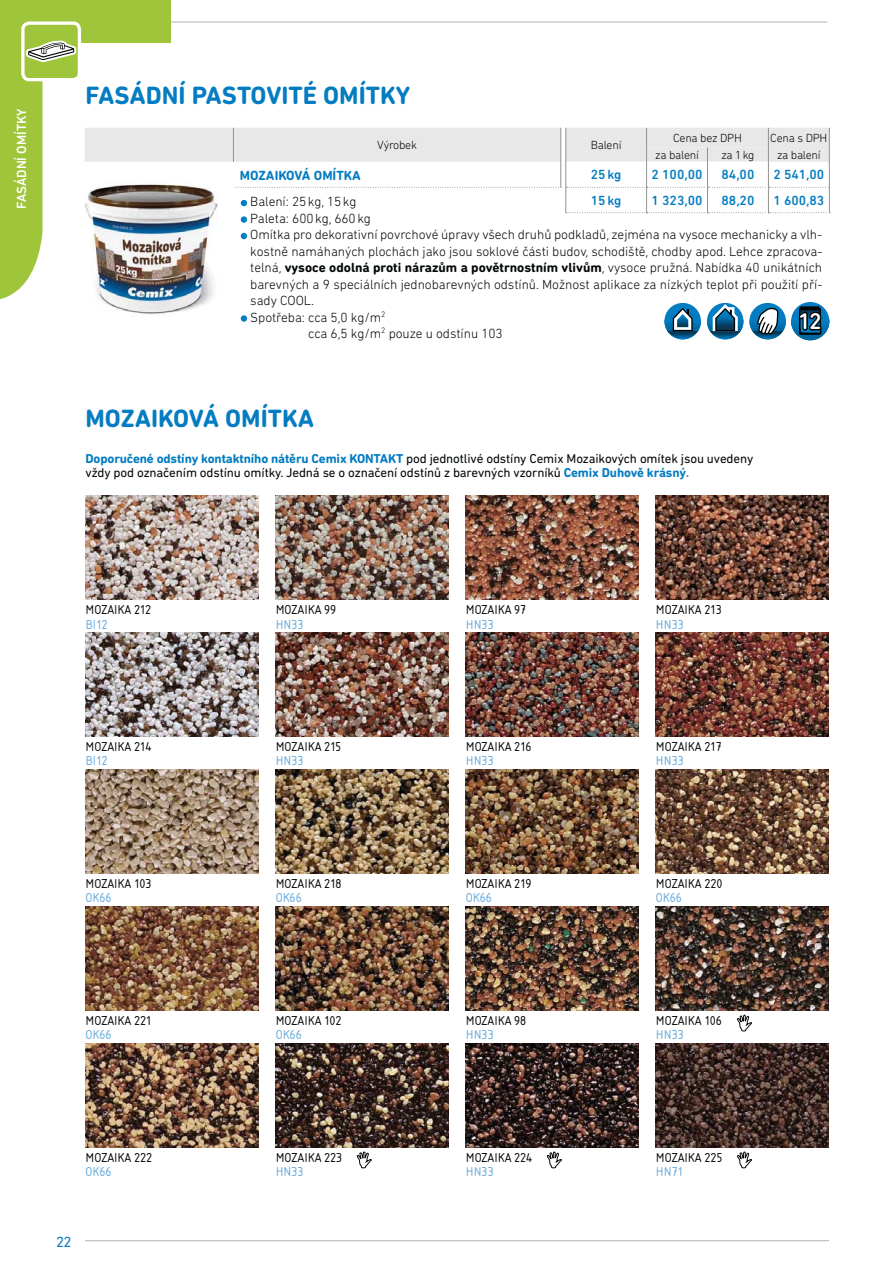
<style>
.page{position:relative;width:893px;height:1263px;background:#fff}
.page>*{position:absolute;margin:0;border:0;box-sizing:border-box;transform-origin:0 0}
.t1{font:700 25.5px "DIN Next Rounded LT Pro";color:#047cc1}
.t2{font:15px "DIN Next Rounded LT Pro";color:#047cc1}
.t3{font:300 13.5px "DIN Next Rounded LT Pro";letter-spacing:-.005em;color:#040809}
.t4{font:13.5px "Isonorm DEE";color:#040809}
.t5{font:700 13.5px "DIN Next Rounded LT Pro";color:#040809}
.t6{font:13.5px "Isonorm DEE";color:#67aadb}
.t7{font:500 13.5px "DIN Next Rounded LT Pro";color:#047cc1}
.t8{font:700 13.5px "DIN Next Rounded LT Pro";color:#047cc1}
.t9{font:500 13.5px "DIN Next Rounded LT Pro";color:#fff}
.t10{font:13.05px/14.5px "DIN Next Rounded LT Pro";letter-spacing:-.01em;color:#040809}
.t11{font:300 12px "DIN Next Rounded LT Pro";letter-spacing:-.02em;color:#040809}
.s1{font-weight:300}
.s2{font-weight:700;color:#047cc1}
.s3{font-weight:700;color:#878686}
</style>
<div class="page">
<hr style="left:85px;top:1240px;width:744px;height:1px;background:#b3b3b3">
<img style="left:86px;top:496px;width:173px;height:104px">
<img style="left:656px;top:496px;width:173px;height:104px">
<img style="left:466px;top:496px;width:173px;height:104px">
<img style="left:276px;top:496px;width:173px;height:104px">
<img style="left:86px;top:1044px;width:173px;height:103px">
<img style="left:86px;top:907px;width:173px;height:104px">
<img style="left:276px;top:907px;width:173px;height:104px">
<img style="left:86px;top:770px;width:173px;height:104px">
<img style="left:656px;top:770px;width:173px;height:104px">
<img style="left:466px;top:770px;width:173px;height:104px">
<img style="left:276px;top:770px;width:173px;height:104px">
<img style="left:656px;top:633px;width:173px;height:104px">
<img style="left:466px;top:633px;width:173px;height:104px">
<img style="left:276px;top:633px;width:173px;height:104px">
<img style="left:466px;top:907px;width:173px;height:104px">
<img style="left:276px;top:1044px;width:173px;height:103px">
<img style="left:656px;top:907px;width:173px;height:104px">
<img style="left:466px;top:1044px;width:173px;height:103px">
<img style="left:656px;top:1044px;width:173px;height:103px">
<img style="left:86px;top:633px;width:173px;height:104px">
<svg style="left:737px;top:1014px;width:15px;height:18px"></svg>
<svg style="left:547px;top:1151px;width:15px;height:18px"></svg>
<svg style="left:356px;top:1151px;width:15px;height:18px"></svg>
<svg style="left:737px;top:1151px;width:15px;height:18px"></svg>
<svg style="left:0;top:0;width:830px;height:340px"></svg>
<p class="t9" style="left:17px;top:209px;width:102px;rotate:-90deg">FASÁDNÍ OMÍTKY</p>
<h1 class="t1" style="left:85px;top:86px;width:326px">FASÁDNÍ PASTOVITÉ OMÍTKY</h1>
<p class="t11" style="left:377px;top:141px;width:41px">Výrobek</p>
<p class="t11" style="left:591px;top:140px;width:32px">Balení</p>
<p class="t11" style="left:673px;top:133px;width:70px">Cena bez DPH</p>
<p class="t11" style="left:770px;top:133px;width:59px">Cena s DPH</p>
<p class="t11" style="left:655px;top:150px;width:45px">za balení</p>
<p class="t11" style="left:721px;top:150px;width:35px">za 1 kg</p>
<p class="t11" style="left:777px;top:150px;width:45px">za balení</p>
<p class="t8" style="left:240px;top:170px;width:123px">MOZAIKOVÁ OMÍTKA</p>
<p class="t7" style="left:591px;top:169px;width:32px">25 kg</p>
<p class="t7" style="left:651px;top:169px;width:52px">2 100,00</p>
<p class="t7" style="left:721px;top:169px;width:34px">84,00</p>
<p class="t7" style="left:773px;top:169px;width:52px">2 541,00</p>
<p class="t7" style="left:591px;top:195px;width:32px">15 kg</p>
<p class="t7" style="left:651px;top:195px;width:52px">1 323,00</p>
<p class="t7" style="left:721px;top:195px;width:34px">88,20</p>
<p class="t7" style="left:773px;top:195px;width:52px">1 600,83</p>
<p class="t3" style="left:250px;top:197px;width:108px">Balení: 25 kg, 15 kg</p>
<p class="t3" style="left:250px;top:213px;width:122px">Paleta: 600 kg, 660 kg</p>
<p class="t3" style="left:250px;top:230px;width:573px">Omítka pro dekorativní povrchové úpravy všech druhů podkladů, zejména na vysoce mechanicky a vlh-</p>
<p class="t3" style="left:250px;top:246px;width:574px">kostně namáhaných plochách jako jsou soklové části budov, schodiště, chodby apod. Lehce zpracova-</p>
<p class="t5" style="left:250px;top:263px;width:573px"><span class="s1">telná,</span> vysoce odolná proti nárazům a povětrnostním vlivům<span class="s1">, vysoce pružná. Nabídka 40 unikátních</span></p>
<p class="t3" style="left:250px;top:279px;width:573px">barevných a 9 speciálních jednobarevných odstínů. Možnost aplikace za nízkých teplot při použití pří-</p>
<p class="t3" style="left:250px;top:296px;width:65px">sady COOL.</p>
<p class="t3" style="left:250px;top:312px;width:137px">Spotřeba: cca 5,0 kg/m<sup>2</sup></p>
<p class="t3" style="left:308px;top:329px;width:196px">cca 6,5 kg/m<sup>2</sup> pouze u odstínu 103</p>
<h1 class="t1" style="left:85px;top:409px;width:230px">MOZAIKOVÁ OMÍTKA</h1>
<p class="t10" style="left:86px;top:452px;width:669px"><span class="s2">Doporučené odstíny kontaktního nátěru Cemix KONTAKT</span> pod jednotlivé odstíny Cemix Mozaikových omítek jsou uvedeny vždy pod označením odstínu omítky. Jedná se o označení odstínů z barevných vzorníků <span class="s2">Cemix Duhově krásný</span><span class="s3">.</span></p>
<p class="t4" style="left:86px;top:605px;width:67px">MOZAIKA 212</p>
<p class="t6" style="left:86px;top:620px;width:24px">BI12</p>
<p class="t4" style="left:86px;top:742px;width:67px">MOZAIKA 214</p>
<p class="t6" style="left:86px;top:756px;width:24px">BI12</p>
<p class="t4" style="left:86px;top:879px;width:67px">MOZAIKA 103</p>
<p class="t6" style="left:86px;top:893px;width:28px">OK66</p>
<p class="t4" style="left:86px;top:1016px;width:68px">MOZAIKA 221</p>
<p class="t6" style="left:86px;top:1030px;width:28px">OK66</p>
<p class="t4" style="left:86px;top:1153px;width:68px">MOZAIKA 222</p>
<p class="t6" style="left:86px;top:1167px;width:28px">OK66</p>
<p class="t2" style="left:56px;top:1236px;width:17px">22</p>
<p class="t4" style="left:276px;top:605px;width:62px">MOZAIKA 99</p>
<p class="t6" style="left:276px;top:620px;width:29px">HN33</p>
<p class="t4" style="left:276px;top:742px;width:67px">MOZAIKA 215</p>
<p class="t6" style="left:276px;top:756px;width:29px">HN33</p>
<p class="t4" style="left:276px;top:879px;width:67px">MOZAIKA 218</p>
<p class="t6" style="left:276px;top:893px;width:28px">OK66</p>
<p class="t4" style="left:276px;top:1016px;width:67px">MOZAIKA 102</p>
<p class="t6" style="left:276px;top:1030px;width:28px">OK66</p>
<p class="t4" style="left:276px;top:1153px;width:68px">MOZAIKA 223</p>
<p class="t6" style="left:276px;top:1167px;width:29px">HN33</p>
<p class="t4" style="left:466px;top:605px;width:62px">MOZAIKA 97</p>
<p class="t6" style="left:466px;top:620px;width:29px">HN33</p>
<p class="t4" style="left:656px;top:605px;width:67px">MOZAIKA 213</p>
<p class="t6" style="left:656px;top:620px;width:29px">HN33</p>
<p class="t4" style="left:466px;top:742px;width:67px">MOZAIKA 216</p>
<p class="t6" style="left:466px;top:756px;width:29px">HN33</p>
<p class="t4" style="left:656px;top:742px;width:67px">MOZAIKA 217</p>
<p class="t6" style="left:656px;top:756px;width:29px">HN33</p>
<p class="t4" style="left:466px;top:879px;width:67px">MOZAIKA 219</p>
<p class="t6" style="left:466px;top:893px;width:28px">OK66</p>
<p class="t4" style="left:656px;top:879px;width:68px">MOZAIKA 220</p>
<p class="t6" style="left:656px;top:893px;width:28px">OK66</p>
<p class="t4" style="left:466px;top:1016px;width:62px">MOZAIKA 98</p>
<p class="t6" style="left:466px;top:1030px;width:29px">HN33</p>
<p class="t6" style="left:656px;top:1030px;width:29px">HN33</p>
<p class="t4" style="left:656px;top:1016px;width:67px">MOZAIKA 106</p>
<p class="t4" style="left:466px;top:1153px;width:68px">MOZAIKA 224</p>
<p class="t6" style="left:466px;top:1167px;width:29px">HN33</p>
<p class="t4" style="left:656px;top:1153px;width:68px">MOZAIKA 225</p>
<p class="t6" style="left:656px;top:1167px;width:29px">HN71</p>
</div>
